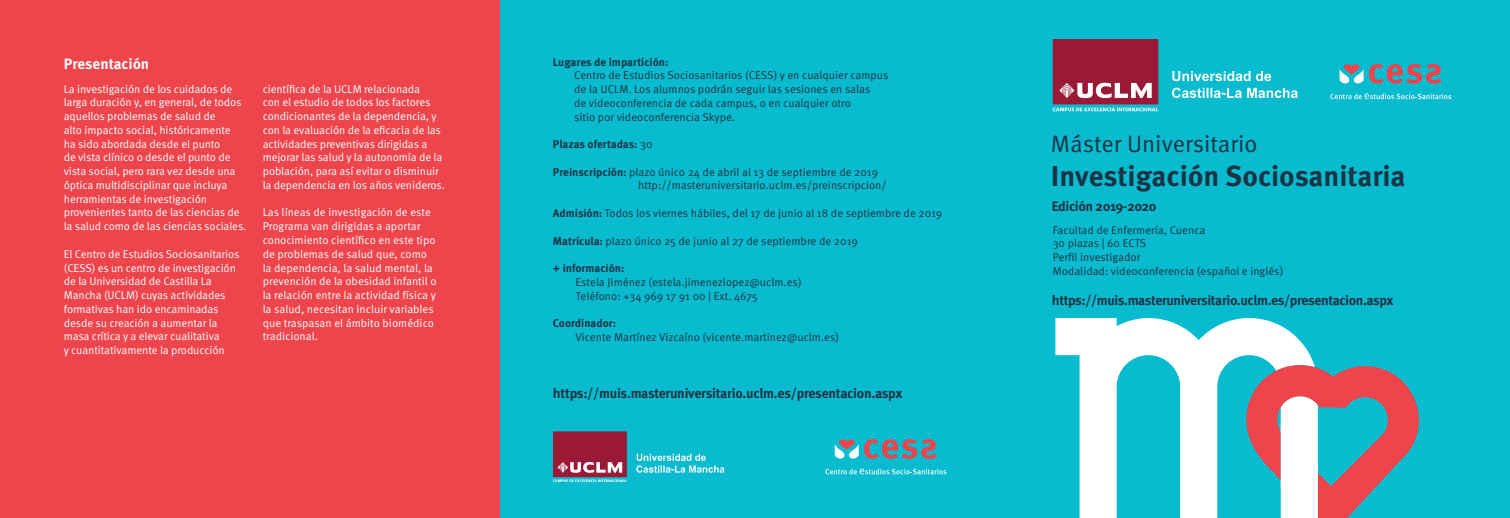
<style>
.page{position:relative;width:1510px;height:518px;background:#fff}
.page>*{position:absolute;margin:0;border:0;box-sizing:border-box;transform-origin:0 0}
.t1{font:700 28.75px "Meta Pro";color:#1b3344}
.t2{font:23.75px "Meta Pro";color:#1b3344}
.t3{font:700 15px "Meta Pro";color:#fff}
.t4{font:700 13.75px "Meta Pro";letter-spacing:-.03em;color:#1b3344}
.t5{font:11.25px/13.8px "Meta Pro";letter-spacing:-.01em;color:#fff}
.t6{font:11.25px "Meta Pro";color:#1b3344}
.t7{font:700 11.25px "Meta Pro";color:#1b3344}
.s1{font-weight:400}
.s2{font-weight:700}
</style>
<div class="page">
<div style="left:498px;top:0;width:1011px;height:517px;background:#08bbcf"></div>
<div style="left:0;top:0;width:500px;height:517px;background:#ee454d"></div>
<svg style="left:1330px;top:93px;width:121px;height:6px"></svg>
<svg style="left:1339px;top:64px;width:102px;height:20px"></svg>
<svg style="left:825px;top:468px;width:121px;height:6px"></svg>
<svg style="left:834px;top:439px;width:24px;height:19px"></svg>
<svg style="left:864px;top:439px;width:72px;height:19px"></svg>
<svg style="left:1052px;top:39px;width:106px;height:72px;background:#9a4059"></svg>
<svg style="left:1172px;top:88px;width:125px;height:10px"></svg>
<svg style="left:1172px;top:71px;width:99px;height:10px"></svg>
<svg style="left:553px;top:431px;width:74px;height:50px;background:#9a3d56"></svg>
<svg style="left:636px;top:453px;width:88px;height:19px"></svg>
<svg style="left:1055px;top:318px;width:259px;height:199px;fill:#fff"></svg>
<svg style="left:1245px;top:364px;width:174px;height:153px"></svg>
<p class="t3" style="left:64px;top:54px;width:87px">Presentación</p>
<p class="t5" style="left:64px;top:82px;width:184px">La investigación de los cuidados de larga duración y, en general, de todos aquellos problemas de salud de<br>alto impacto social, históricamente<br>ha sido abordada desde el punto<br>de vista clínico o desde el punto de vista social, pero rara vez desde una óptica multidisciplinar que incluya herramientas de investigación provenientes tanto de las ciencias de la salud como de las ciencias sociales.</p>
<p class="t5" style="left:64px;top:247px;width:177px">El Centro de Estudios Sociosanitarios (CESS) es un centro de investigación de la Universidad de Castilla La Mancha (UCLM) cuyas actividades formativas han ido encaminadas desde su creación a aumentar la masa crítica y a elevar cualitativa<br>y cuantitativamente la producción</p>
<p class="t5" style="left:263px;top:82px;width:184px">científica de la UCLM relacionada<br>con el estudio de todos los factores condicionantes de la dependencia, y con la evaluación de la eficacia de las actividades preventivas dirigidas a mejorar las salud y la autonomía de la población, para así evitar o disminuir la dependencia en los años venideros.</p>
<p class="t5" style="left:263px;top:206px;width:175px">Las líneas de investigación de este Programa van dirigidas a aportar conocimiento científico en este tipo de problemas de salud que, como la dependencia, la salud mental, la prevención de la obesidad infantil o la relación entre la actividad física y la salud, necesitan incluir variables que traspasan el ámbito biomédico tradicional.</p>
<p class="t7" style="left:553px;top:54px;width:117px">Lugares de impartición:</p>
<p class="t6" style="left:574px;top:68px;width:316px">Centro de Estudios Sociosanitarios (CESS) y en cualquier campus</p>
<p class="t6" style="left:574px;top:82px;width:298px">de la UCLM. Los alumnos podrán seguir las sesiones en salas</p>
<p class="t6" style="left:574px;top:96px;width:278px">de videoconferencia de cada campus, o en cualquier otro</p>
<p class="t6" style="left:574px;top:109px;width:162px">sitio por videoconferencia Skype.</p>
<p class="t7" style="left:553px;top:137px;width:101px">Plazas ofertadas: <span class="s1">30</span></p>
<p class="t6" style="left:553px;top:164px;width:327px"><span class="s2">Preinscripción:</span> plazo único 24 de abril al 13 de septiembre de 2019</p>
<p class="t6" style="left:638px;top:178px;width:250px">http://masteruniversitario.uclm.es/preinscripcion/</p>
<p class="t6" style="left:553px;top:206px;width:391px"><span class="s2">Admisión:</span> Todos los viernes hábiles, del 17 de junio al 18 de septiembre de 2019</p>
<p class="t6" style="left:553px;top:233px;width:306px"><span class="s2">Matrícula:</span> plazo único 25 de junio al 27 de septiembre de 2019</p>
<p class="t7" style="left:553px;top:261px;width:73px">+ información:</p>
<p class="t6" style="left:575px;top:274px;width:228px">Estela Jiménez (estela.jimenezlopez@uclm.es)</p>
<p class="t6" style="left:576px;top:288px;width:183px">Teléfono: +34 969 17 91 00 | Ext. 4675</p>
<p class="t7" style="left:553px;top:316px;width:65px">Coordinador:</p>
<p class="t6" style="left:575px;top:329px;width:265px">Vicente Martínez Vizcaíno (vicente.martinez@uclm.es)</p>
<p class="t4" style="left:553px;top:384px;width:351px">https://muis.masteruniversitario.uclm.es/presentacion.aspx</p>
<p class="t2" style="left:1051px;top:128px;width:208px">Máster Universitario</p>
<p class="t1" style="left:1051px;top:157px;width:356px">Investigación Sociosanitaria</p>
<p class="t6" style="left:1052px;top:222px;width:154px">Facultad de Enfermería, Cuenca</p>
<p class="t6" style="left:1052px;top:236px;width:95px">30 plazas | 60 ECTS</p>
<p class="t6" style="left:1052px;top:250px;width:89px">Perfil investigador</p>
<p class="t6" style="left:1052px;top:263px;width:232px">Modalidad: videoconferencia (español e inglés)</p>
<p class="t4" style="left:1051px;top:197px;width:106px">Edición 2019-2020</p>
<p class="t4" style="left:1051px;top:292px;width:343px">https://muis.masteruniversitario.uclm.es/presentacion.aspx</p>
</div>
